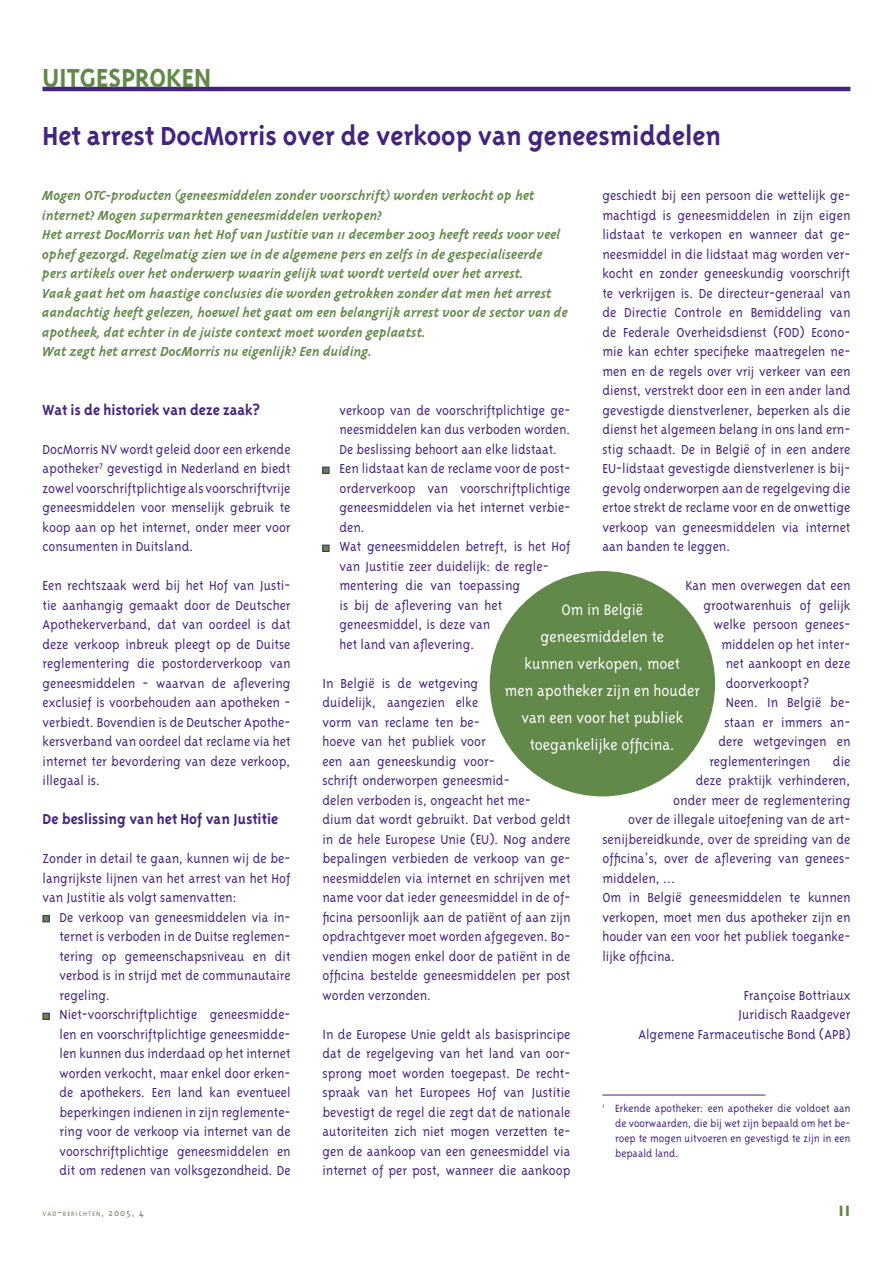
<style>
.page{position:relative;width:893px;height:1263px;background:#fff}
.page>*{position:absolute;margin:0;border:0;box-sizing:border-box;transform-origin:0 0}
.t1{font:700 30px "Triplex";color:#44247e}
.t2{font:700 30px "Triplex";color:#628949}
.t3{font:700 22.5px "Triplex";color:#628949}
.t4{font:300 17.4px/27px "Triplex";color:#fff;text-align:center}
.t5{font:700 16.5px "Triplex";color:#44247e}
.t6{font:300 15px/19.5px "Triplex";color:#44247e;text-align:justify}
.t7{font:300 15px/19.5px "Triplex";color:#44247e;scale:.96 1}
.t8{font:italic 700 15px/19.5px "Triplex";color:#628949}
.t9{font:300 12px/15px "Triplex";color:#44247e;text-align:justify}
.t10{font:300 7.35px "Triplex";letter-spacing:.145em;color:#628949}
.s1{font-size:10.5px}
</style>
<div class="page">
<div style="left:43px;top:915px;width:7px;height:7px;border:1px solid #44247e"></div>
<div style="left:43px;top:1013px;width:7px;height:7px;border:1px solid #44247e"></div>
<div style="left:322px;top:467px;width:7px;height:7px;border:1px solid #44247e"></div>
<div style="left:322px;top:545px;width:7px;height:7px;border:1px solid #44247e"></div>
<hr style="left:602px;top:1095px;width:163px;height:1px;background:#44247e">
<div style="left:490px;top:571px;width:225px;height:225px;background:#628949;border-radius:50%"></div>
<hr style="left:43px;top:87px;width:807px;height:4px;background:#44247e">
<h1 class="t2" style="left:43px;top:66px;width:170px">UITGESPROKEN</h1>
<h1 class="t1" style="left:43px;top:124px;width:680px">Het arrest DocMorris over de verkoop van geneesmiddelen</h1>
<p class="t8" style="left:43px;top:187px;width:527px">Mogen OTC-producten (geneesmiddelen zonder voorschrift) worden verkocht op het internet? Mogen supermarkten geneesmiddelen verkopen?<br>Het arrest DocMorris van het Hof van Justitie van 11 december 2003 heeft reeds voor veel ophef gezorgd. Regelmatig zien we in de algemene pers en zelfs in de gespecialiseerde pers artikels over het onderwerp waarin gelijk wat wordt verteld over het arrest.<br>Vaak gaat het om haastige conclusies die worden getrokken zonder dat men het arrest aandachtig heeft gelezen, hoewel het gaat om een belangrijk arrest voor de sector van de apotheek, dat echter in de juiste context moet worden geplaatst.<br>Wat zegt het arrest DocMorris nu eigenlijk? Een duiding.</p>
<p class="t6" style="left:602px;top:187px;width:250px">geschiedt bij een persoon die wettelijk ge&shy;machtigd is geneesmiddelen in zijn eigen lidstaat te verkopen en wanneer dat ge&shy;neesmiddel in die lidstaat mag worden ver&shy;kocht en zonder geneeskundig voorschrift te verkrijgen is. De directeur-generaal van de Directie Controle en Bemiddeling van de Federale Overheidsdienst (FOD) Econo&shy;mie kan echter specifieke maatregelen ne&shy;men en de regels over vrij verkeer van een dienst, verstrekt door een in een ander land gevestigde dienstverlener, beperken als die dienst het algemeen belang in ons land ern&shy;stig schaadt. De in België of in een andere EU-lidstaat gevestigde dienstverlener is bij&shy;gevolg onderworpen aan de regelgeving die ertoe strekt de reclame voor en de onwettige verkoop van geneesmiddelen via internet aan banden te leggen.</p>
<p class="t6" style="left:685px;top:577px;width:167px">Kan men overwegen dat een</p>
<p class="t6" style="left:703px;top:596px;width:149px">grootwarenhuis of gelijk</p>
<p class="t6" style="left:714px;top:616px;width:138px">welke persoon genees-</p>
<p class="t6" style="left:721px;top:635px;width:131px">middelen op het inter-</p>
<p class="t6" style="left:726px;top:655px;width:126px">net aankoopt en deze</p>
<p class="t6" style="left:726px;top:674px;width:85px">doorverkoopt?</p>
<p class="t6" style="left:726px;top:694px;width:126px">Neen. In België be-</p>
<p class="t6" style="left:724px;top:713px;width:128px">staan er immers an-</p>
<p class="t6" style="left:718px;top:733px;width:134px">dere wetgevingen en</p>
<p class="t6" style="left:709px;top:752px;width:102px">reglementeringen</p>
<p class="t6" style="left:833px;top:752px;width:19px">die</p>
<p class="t6" style="left:696px;top:772px;width:156px">deze praktijk verhinderen,</p>
<p class="t6" style="left:673px;top:791px;width:179px">onder meer de reglementering</p>
<p class="t6" style="left:628px;top:811px;width:224px">over de illegale uitoefening van de art-</p>
<p class="t6" style="left:602px;top:830px;width:250px">senijbereidkunde, over de spreiding van de</p>
<p class="t6" style="left:602px;top:850px;width:250px">officina’s, over de aflevering van genees-</p>
<p class="t6" style="left:602px;top:869px;width:74px">middelen, …</p>
<p class="t6" style="left:602px;top:889px;width:250px">Om in België geneesmiddelen te kunnen</p>
<p class="t6" style="left:602px;top:908px;width:250px">verkopen, moet men dus apotheker zijn en</p>
<p class="t6" style="left:602px;top:928px;width:250px">houder van een voor het publiek toeganke-</p>
<p class="t6" style="left:602px;top:947px;width:74px">lijke officina.</p>
<p class="t6" style="left:638px;top:986px;width:214px;text-align:right">Françoise Bottriaux<br>Juridisch Raadgever<br>Algemene Farmaceutische Bond (APB)</p>
<p class="t5" style="left:43px;top:403px;width:219px">Wat is de historiek van deze zaak?</p>
<p class="t6" style="left:43px;top:440px;width:250px">DocMorris NV wordt geleid door een erkende apotheker<sup>7</sup> gevestigd in Nederland en biedt zowel voorschriftplichtige als voorschriftvrije geneesmiddelen voor menselijk gebruik te koop aan op het internet, onder meer voor consumenten in Duitsland.</p>
<p class="t6" style="left:43px;top:577px;width:250px">Een rechtszaak werd bij het Hof van Justi&shy;tie aanhangig gemaakt door de Deutscher Apothekerverband, dat van oordeel is dat deze verkoop inbreuk pleegt op de Duitse reglementering die postorderverkoop van geneesmiddelen - waarvan de aflevering exclusief is voorbehouden aan apotheken - verbiedt. Bovendien is de Deutscher Apothe&shy;kersverband van oordeel dat reclame via het internet ter bevordering van deze verkoop, illegaal is.</p>
<p class="t5" style="left:43px;top:813px;width:237px">De beslissing van het Hof van Justitie</p>
<p class="t6" style="left:43px;top:850px;width:250px">Zonder in detail te gaan, kunnen wij de be&shy;langrijkste lijnen van het arrest van het Hof van Justitie als volgt samenvatten:</p>
<p class="t7" style="left:60px;top:908px;width:242px">De verkoop van geneesmiddelen via in&shy;ternet is verboden in de Duitse reglemen&shy;tering op gemeenschapsniveau en dit verbod is in strijd met de communautaire regeling.<br>Niet-voorschriftplichtige geneesmidde&shy;len en voorschriftplichtige geneesmidde&shy;len kunnen dus inderdaad op het internet worden verkocht, maar enkel door erken&shy;de apothekers. Een land kan eventueel beperkingen indienen in zijn reglemente&shy;ring voor de verkoop via internet van de voorschriftplichtige geneesmiddelen en dit om redenen van volksgezondheid. De</p>
<p class="t7" style="left:339px;top:401px;width:242px">verkoop van de voorschriftplichtige ge&shy;neesmiddelen kan dus verboden worden.<br>De beslissing behoort aan elke lidstaat.<br>Een lidstaat kan de reclame voor de post&shy;orderverkoop van voorschriftplichtige geneesmiddelen via het internet verbie&shy;den.<br>Wat geneesmiddelen betreft, is het Hof van Justitie zeer duidelijk: de regle&shy;mentering die van toepassing<br>is bij de aflevering van het geneesmiddel, is deze van<br>het land van aflevering.</p>
<p class="t6" style="left:322px;top:674px;width:250px;text-align:left">In België is de wetgeving<br>duidelijk, aangezien elke<br>vorm van reclame ten be-<br>hoeve van het publiek voor<br>een aan geneeskundig voor-<br>schrift onderworpen geneesmid-<br>delen verboden is, ongeacht het me-<br>dium dat wordt gebruikt. Dat verbod geldt in de hele Europese Unie (EU). Nog andere bepalingen verbieden de verkoop van ge&shy;neesmiddelen via internet en schrijven met name voor dat ieder geneesmiddel in de of&shy;ficina persoonlijk aan de patiënt of aan zijn opdrachtgever moet worden afgegeven. Bo&shy;vendien mogen enkel door de patiënt in de officina bestelde geneesmiddelen per post worden verzonden.</p>
<p class="t6" style="left:322px;top:1025px;width:250px">In de Europese Unie geldt als basisprincipe dat de regelgeving van het land van oor&shy;sprong moet worden toegepast. De recht&shy;spraak van het Europees Hof van Justitie bevestigt de regel die zegt dat de nationale autoriteiten zich niet mogen verzetten te&shy;gen de aankoop van een geneesmiddel via internet of per post, wanneer die aankoop</p>
<p class="t4" style="left:505px;top:597px;width:196px">Om in België<br>geneesmiddelen te<br>kunnen verkopen, moet<br>men apotheker zijn en houder van een voor het publiek toegankelijke officina.</p>
<p class="t9" style="left:615px;top:1102px;width:237px;text-indent:-13px"><sup>1</sup> Erkende apotheker: een apotheker die voldoet aan de voorwaarden, die bij wet zijn bepaald om het be&shy;roep te mogen uitvoeren en gevestigd te zijn in een bepaald land.</p>
<p class="t10" style="left:43px;top:1211px;width:103px">VAD<span class="s1">-</span>BERICHTEN<span class="s1">, 2005, 4</span></p>
<h2 class="t3" style="left:838px;top:1201px;width:14px">11</h2>
</div>
